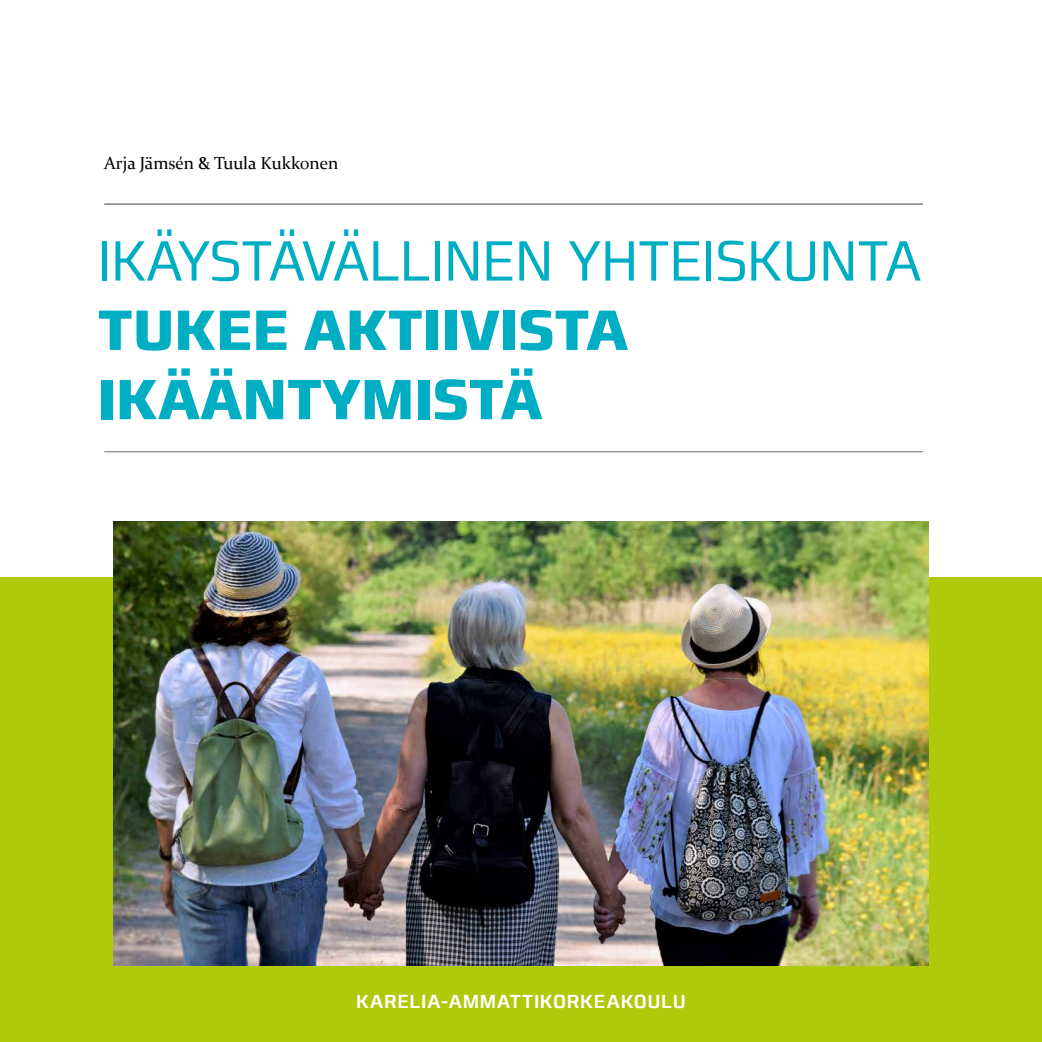
<style>
.page{position:relative;width:1042px;height:1042px;background:#fff}
.page>*{position:absolute;margin:0;border:0;box-sizing:border-box;transform-origin:0 0}
.t1{font:700 condensed 57.75px/69.3px "Francker CYR";color:#00aec4}
.t2{font:300 condensed 57.75px "Francker CYR";color:#00aec4}
.t3{font:500 condensed 19.25px "Francker CYR";letter-spacing:.04em;color:#fff}
.t4{font:17.5px "Constantia";color:#000}
</style>
<div class="page">
<div style="left:0;top:577px;width:1042px;height:465px;background:#afca0b"></div>
<img style="left:114px;top:521px;width:814px;height:445px">
<hr style="left:104px;top:203px;width:819px;height:2px;background:#706f6f">
<hr style="left:104px;top:451px;width:819px;height:1px;background:#706f6f">
<p class="t4" style="left:104px;top:152px;width:236px">Arja Jämsén &amp; Tuula Kukkonen</p>
<p class="t2" style="left:98px;top:225px;width:825px">IKÄYSTÄVÄLLINEN YHTEISKUNTA</p>
<p class="t1" style="left:98px;top:297px;width:532px">TUKEE AKTIIVISTA<br>IKÄÄNTYMISTÄ</p>
<p class="t3" style="left:356px;top:989px;width:331px">KARELIA-AMMATTIKORKEAKOULU</p>
</div>
